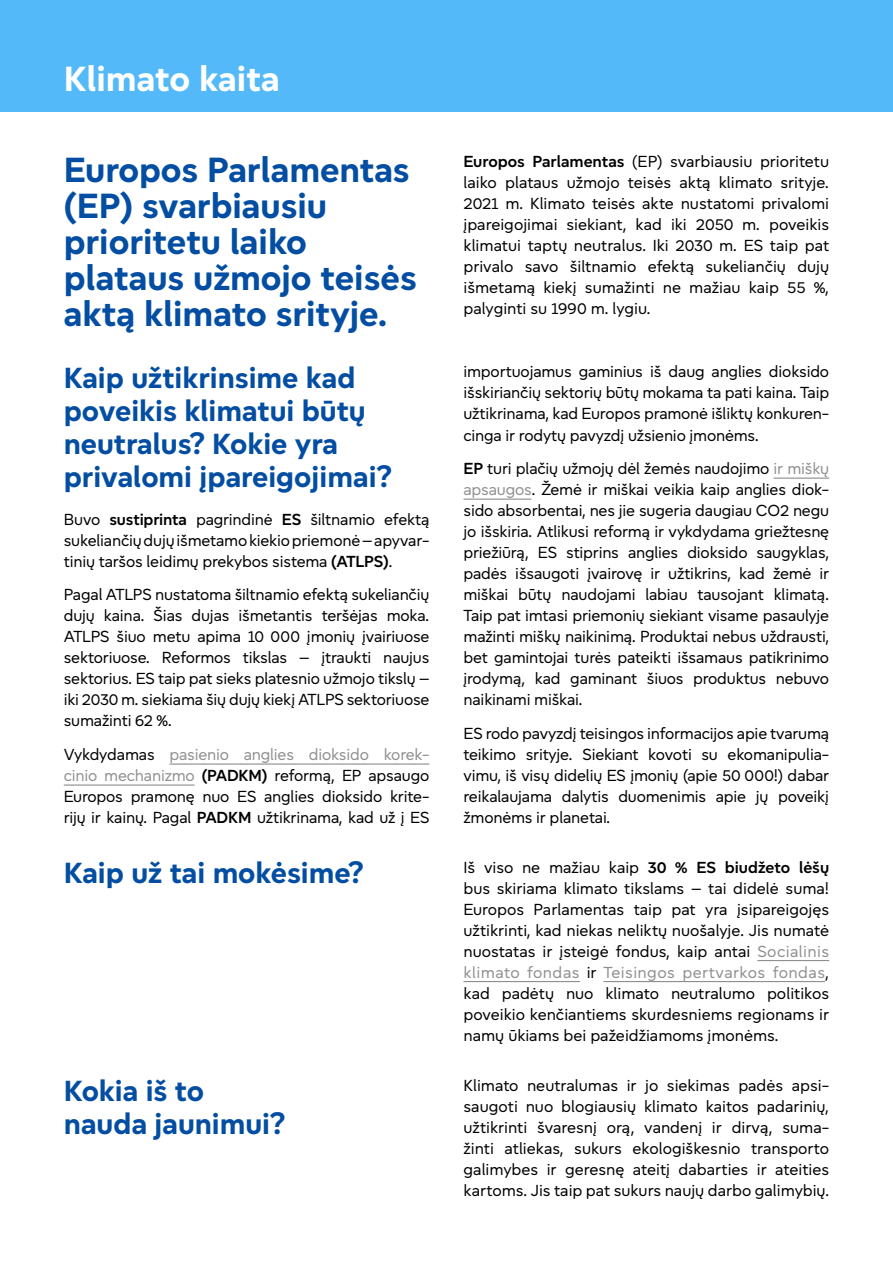
<style>
.page{position:relative;width:893px;height:1263px;background:#fff}
.page>*{position:absolute;margin:0;border:0;box-sizing:border-box;transform-origin:0 0}
.Stand_Out_Text{font:700 36px/36px "Europea";color:#034ea2}
.Chapter_Titles{font:700 36px "Europea";color:#fff}
.Glossary_Terms{font:700 30px/33px "Europea";color:#034ea2}
.Body_Text{font:16.5px/21px "Europea";letter-spacing:-.01em;color:#000;text-align:justify}
.s1{font-weight:600}
.s2{color:#909090}
</style>
<div class="page">
<div style="left:0;top:0;width:893px;height:112px;background:#54b9f9"></div>
<hr style="left:169px;top:763px;width:260px;height:2px;background:#909090">
<hr style="left:64px;top:784px;width:131px;height:2px;background:#909090">
<hr style="left:774px;top:477px;width:55px;height:2px;background:#909090">
<hr style="left:463px;top:498px;width:68px;height:2px;background:#909090">
<hr style="left:757px;top:960px;width:72px;height:1px;background:#909090">
<hr style="left:463px;top:981px;width:117px;height:1px;background:#909090">
<hr style="left:603px;top:981px;width:222px;height:1px;background:#909090">
<p class="Chapter_Titles" style="left:64px;top:52px;width:217px">Klimato kaita</p>
<p class="Stand_Out_Text" style="left:64px;top:148px;width:354px">Europos Parlamentas (EP) svarbiausiu prioritetu laiko plataus užmojo teisės aktą klimato srityje.</p>
<p class="Body_Text" style="left:463px;top:150px;width:367px"><span class="s1">Europos Parlamentas</span> (EP) svarbiausiu prioritetu laiko plataus užmojo teisės aktą klimato srityje.<br>2021 m. Klimato teisės akte nustatomi privalomi įpareigojimai siekiant, kad iki 2050 m. poveikis klimatui taptų neutralus. Iki 2030 m. ES taip pat privalo savo šiltnamio efektą sukeliančių dujų išmetamą kiekį sumažinti ne mažiau kaip 55 %, palyginti su 1990 m. lygiu.</p>
<p class="Glossary_Terms" style="left:64px;top:358px;width:329px">Kaip užtikrinsime kad poveikis klimatui būtų neutralus? Kokie yra privalomi įpareigojimai?</p>
<p class="Body_Text" style="left:64px;top:507px;width:367px">Buvo <span class="s1">sustiprinta</span> pagrindinė <span class="s1">ES</span> šiltnamio efektą sukeliančių dujų išmetamo kiekio priemonė – apyvar&shy;tinių taršos leidimų prekybos sistema <span class="s1">(ATLPS)</span>.</p>
<p class="Body_Text" style="left:64px;top:583px;width:367px">Pagal ATLPS nustatoma šiltnamio efektą sukeliančių dujų kaina. Šias dujas išmetantis teršėjas moka.<br>ATLPS šiuo metu apima 10 000 įmonių įvairiuose sektoriuose. Reformos tikslas – įtraukti naujus sektorius. ES taip pat sieks platesnio užmojo tikslų – iki 2030 m. siekiama šių dujų kiekį ATLPS sektoriuose sumažinti 62 %.</p>
<p class="Body_Text" style="left:64px;top:743px;width:367px">Vykdydamas <span class="s2">pasienio anglies dioksido korek&shy;cinio mechanizmo</span> <span class="s1">(PADKM)</span> reformą, EP apsaugo Europos pramonę nuo ES anglies dioksido krite&shy;rijų ir kainų. Pagal <span class="s1">PADKM</span> užtikrinama, kad už į ES</p>
<p class="Body_Text" style="left:463px;top:360px;width:367px">importuojamus gaminius iš daug anglies dioksido išskiriančių sektorių būtų mokama ta pati kaina. Taip užtikrinama, kad Europos pramonė išliktų konkuren&shy;cinga ir rodytų pavyzdį užsienio įmonėms.</p>
<p class="Body_Text" style="left:463px;top:457px;width:367px"><span class="s1">EP</span> turi plačių užmojų dėl žemės naudojimo <span class="s2">ir miškų apsaugos</span>. Žemė ir miškai veikia kaip anglies diok&shy;sido absorbentai, nes jie sugeria daugiau CO2 negu jo išskiria. Atlikusi reformą ir vykdydama griežtesnę priežiūrą, ES stiprins anglies dioksido saugyklas, padės išsaugoti įvairovę ir užtikrins, kad žemė ir miškai būtų naudojami labiau tausojant klimatą.<br>Taip pat imtasi priemonių siekiant visame pasaulyje mažinti miškų naikinimą. Produktai nebus uždrausti, bet gamintojai turės pateikti išsamaus patikrinimo įrodymą, kad gaminant šiuos produktus nebuvo naikinami miškai.</p>
<p class="Body_Text" style="left:463px;top:722px;width:367px">ES rodo pavyzdį teisingos informacijos apie tvarumą teikimo srityje. Siekiant kovoti su ekomanipulia&shy;vimu, iš visų didelių ES įmonių (apie 50 000!) dabar reikalaujama dalytis duomenimis apie jų poveikį žmonėms ir planetai.</p>
<p class="Glossary_Terms" style="left:64px;top:854px;width:301px">Kaip už tai mokėsime?</p>
<p class="Body_Text" style="left:463px;top:855px;width:367px">Iš viso ne mažiau kaip <span class="s1">30 % ES biudžeto lėšų </span>bus skiriama klimato tikslams – tai didelė suma!<br>Europos Parlamentas taip pat yra įsipareigojęs užtikrinti, kad niekas neliktų nuošalyje. Jis numatė nuostatas ir įsteigė fondus, kaip antai <span class="s2">Socialinis klimato fondas</span> ir <span class="s2">Teisingos pertvarkos fondas</span>, kad padėtų nuo klimato neutralumo politikos poveikio kenčiantiems skurdesniems regionams ir namų ūkiams bei pažeidžiamoms įmonėms.</p>
<p class="Glossary_Terms" style="left:64px;top:1071px;width:223px">Kokia iš to nauda jaunimui?</p>
<p class="Body_Text" style="left:463px;top:1073px;width:367px">Klimato neutralumas ir jo siekimas padės apsi&shy;saugoti nuo blogiausių klimato kaitos padarinių, užtikrinti švaresnį orą, vandenį ir dirvą, suma&shy;žinti atliekas, sukurs ekologiškesnio transporto galimybes ir geresnę ateitį dabarties ir ateities kartoms. Jis taip pat sukurs naujų darbo galimybių.</p>
</div>
